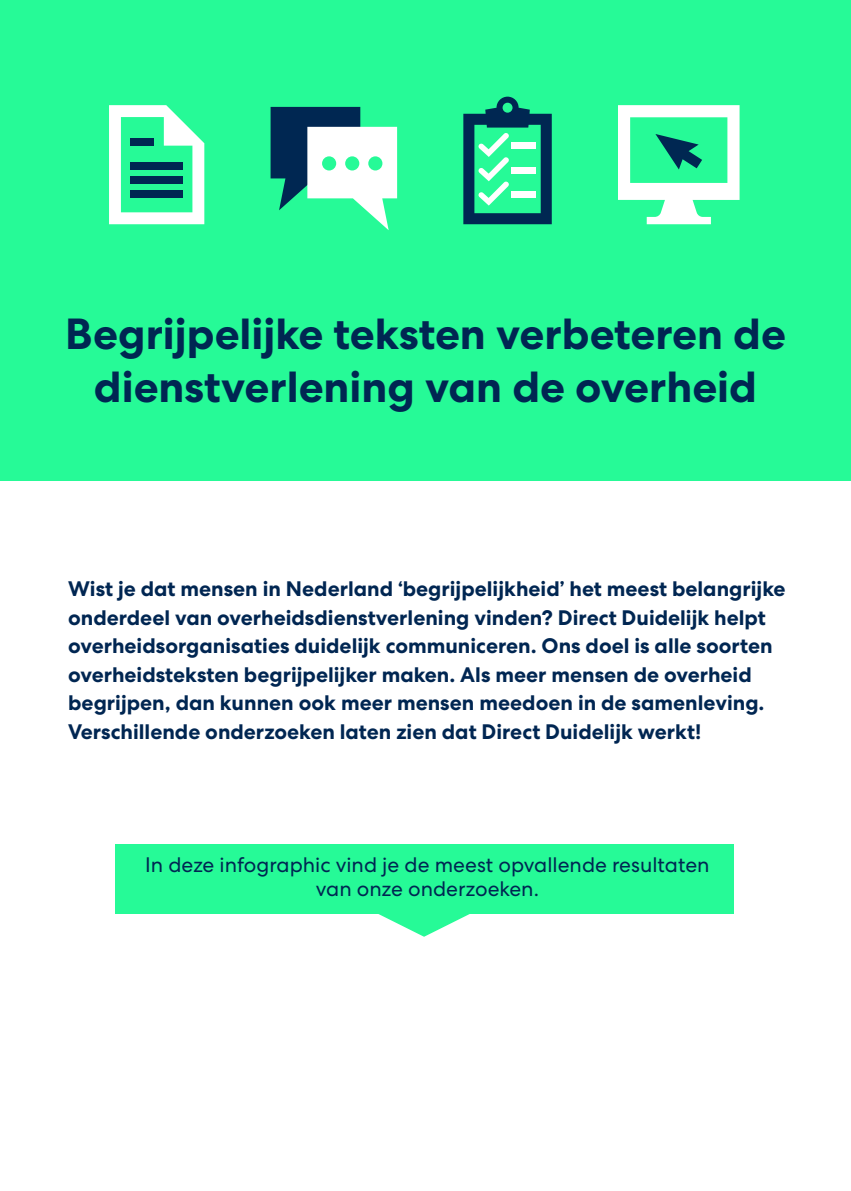
<style>
.page{position:relative;width:851px;height:1191px;background:#fff}
.page>*{position:absolute;margin:0;border:0;box-sizing:border-box;transform-origin:0 0}
.t1{font:700 43.5px/52.5px "Centra No 2";color:#002652;text-align:center}
.P_-_inleiding_algeme{font:700 21px/28.5px "Centra No 2";color:#002652}
.t2{font:21px/24px "Centra No 2";color:#002652;text-align:center}
</style>
<div class="page">
<div style="left:115px;top:844px;width:618px;height:69px;background:#26fa97"></div>
<div style="left:0;top:0;width:850px;height:480px;background:#26fa97"></div>
<svg style="left:109px;top:105px;width:95px;height:119px"></svg>
<div style="left:130px;top:138px;width:24px;height:8px;background:#002752"></div>
<div style="left:130px;top:162px;width:53px;height:7px;background:#002752"></div>
<div style="left:130px;top:177px;width:53px;height:7px;background:#002752"></div>
<div style="left:130px;top:191px;width:53px;height:7px;background:#002752"></div>
<svg style="left:463px;top:97px;width:88px;height:127px"></svg>
<svg style="left:618px;top:105px;width:121px;height:119px"></svg>
<svg style="left:270px;top:107px;width:127px;height:123px"></svg>
<div style="left:368px;top:156px;width:14px;height:14px;background:#26fa97;border-radius:50%"></div>
<div style="left:345px;top:156px;width:14px;height:14px;background:#26fa97;border-radius:50%"></div>
<div style="left:322px;top:156px;width:14px;height:14px;background:#26fa97;border-radius:50%"></div>
<svg style="left:376px;top:913px;width:96px;height:23px"></svg>
<h1 class="t1" style="left:65px;top:309px;width:722px">Begrijpelijke teksten verbeteren de dienstverlening van de overheid</h1>
<p class="P_-_inleiding_algeme" style="left:68px;top:575px;width:718px">Wist je dat mensen in Nederland ‘begrijpelijkheid’ het meest belangrijke onderdeel van overheidsdienstverlening vinden? Direct Duidelijk helpt overheidsorganisaties duidelijk communiceren. Ons doel is alle soorten overheidsteksten begrijpelijker maken. Als meer mensen de overheid begrijpen, dan kunnen ook meer mensen meedoen in de samenleving.<br>Verschillende onderzoeken laten zien dat Direct Duidelijk werkt!</p>
<p class="t2" style="left:145px;top:852px;width:566px">In deze infographic vind je de meest opvallende resultaten van onze onderzoeken.</p>
</div>
